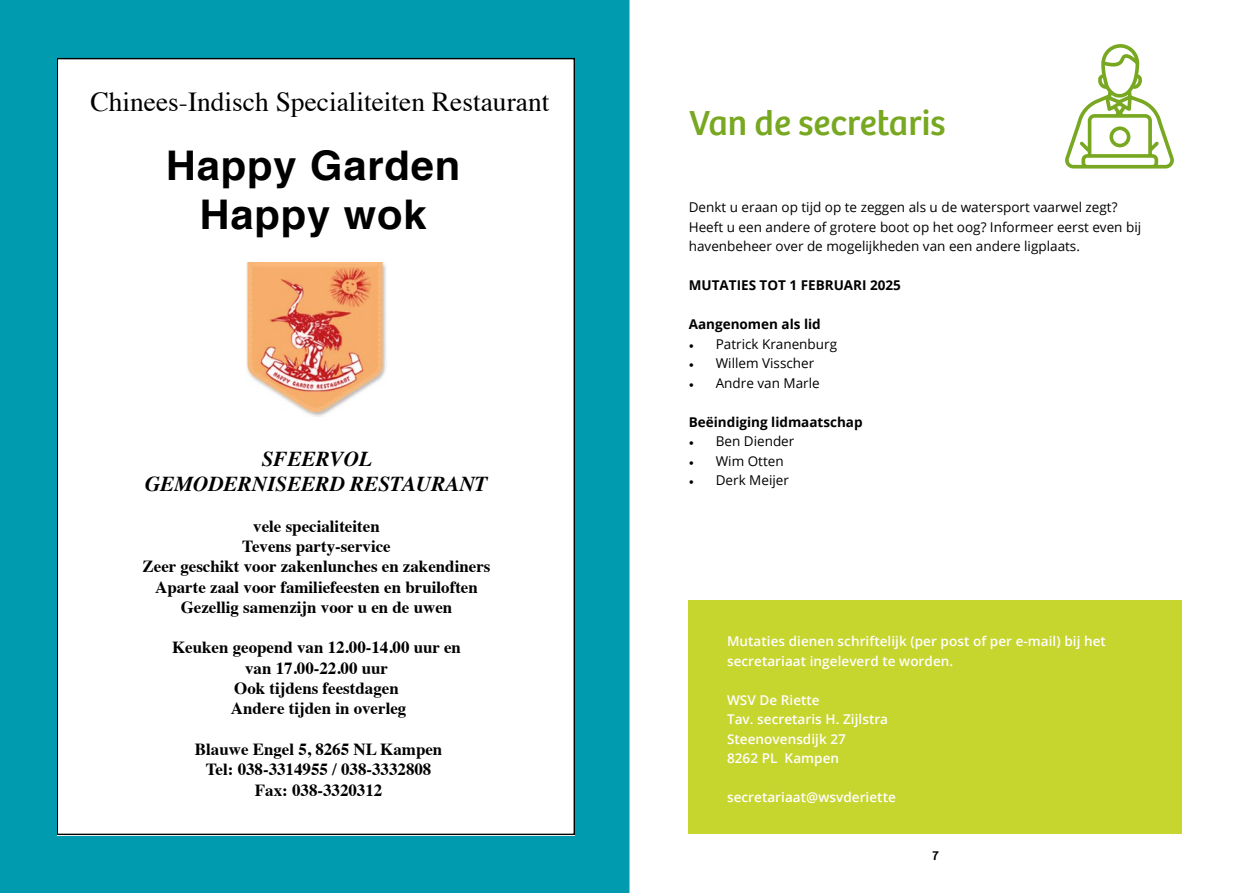
<style>
.page{position:relative;width:1259px;height:893px;background:#fff}
.page>*{position:absolute;margin:0;border:0;box-sizing:border-box;transform-origin:0 0}
.t1{font:700 40.95px/49.1px "Helvetica";letter-spacing:.02em;color:#000;text-align:center}
.t2{font:36px "Bree";color:#78a821}
.t3{font:27.45px "Times";color:#000}
.t4{font:italic 700 21.15px/25.3px "Times";color:#000;text-align:center}
.t5{font:700 16.95px/20.2px "Times";color:#000;text-align:center}
.t6{font:13.5px/19.5px "Open Sans";color:#000}
.t7{font:600 13.5px/19.5px "Open Sans";letter-spacing:.005em;color:#fff}
.t8{font:700 13.5px "Open Sans";color:#000}
.t9{font:13.5px "Bree";color:#000}
.s1{font-style:inherit}
.s2{font-family:"Minion Pro"}
</style>
<div class="page">
<div style="left:0;top:0;width:629px;height:893px;background:#009baf"></div>
<div style="left:57px;top:58px;width:518px;height:777px;background:#fff"></div>
<img style="left:247px;top:263px;width:139px;height:153px">
<svg style="left:1065px;top:44px;width:109px;height:125px"></svg>
<div style="left:689px;top:600px;width:493px;height:233px;background:#c7d52f"></div>
<div style="left:304px;top:842px;width:38px;height:51px;background:#009baf"></div>
<p class="t3" style="left:90px;top:76px;width:460px">Chinees-Indisch Specialiteiten Restaurant</p>
<p class="t1" style="left:166px;top:141px;width:296px">Happy Garden<br>Happy wok</p>
<p class="t4" style="left:145px;top:444px;width:344px">SFEERVOL<br>GEMODERNISEERD RESTAURANT</p>
<p class="t5" style="left:143px;top:514px;width:349px">vele specialiteiten<br>Tevens party-service<br>Zeer geschikt voor zakenlunches en zakendiners Aparte zaal voor familiefeesten en bruiloften Gezellig samenzijn voor u en de uwen</p>
<p class="t5" style="left:172px;top:636px;width:290px">Keuken geopend van 12.00-14.00 uur en van 17.00-22.00 uur<br>Ook tijdens feestdagen<br>Andere tijden in overleg</p>
<p class="t5" style="left:195px;top:737px;width:249px"><span class="s1">Blauwe Engel 5, 8265 NL</span> Kampen<br>Tel: 038-3314955 / 038-3332808<br>Fax: 038-3320312</p>
<p class="t2" style="left:689px;top:96px;width:258px">Van de secretaris</p>
<p class="t6" style="left:689px;top:197px;width:454px">Denkt u eraan op tijd op te zeggen als u de watersport vaarwel zegt?<br>Heeft u een andere of grotere boot op het oog? Informeer eerst even bij havenbeheer over de mogelijkheden van een andere ligplaats.</p>
<p class="t8" style="left:689px;top:276px;width:214px">MUTATIES TOT 1 FEBRUARI 2025</p>
<p class="t8" style="left:689px;top:315px;width:134px">Aangenomen als lid</p>
<p class="t6" style="left:689px;top:334px;width:150px"><span class="s2">•</span> Patrick Kranenburg</p>
<p class="t6" style="left:689px;top:353px;width:127px"><span class="s2">•</span> Willem Visscher</p>
<p class="t6" style="left:689px;top:373px;width:132px"><span class="s2">•</span> Andre van Marle</p>
<p class="t8" style="left:689px;top:412px;width:175px">Beëindiging lidmaatschap</p>
<p class="t6" style="left:689px;top:431px;width:107px"><span class="s2">•</span> Ben Diender</p>
<p class="t6" style="left:689px;top:451px;width:96px"><span class="s2">•</span> Wim Otten</p>
<p class="t6" style="left:689px;top:470px;width:102px"><span class="s2">•</span> Derk Meijer</p>
<p class="t7" style="left:727px;top:631px;width:380px">Mutaties dienen schriftelijk (per post of per e-mail) bij het secretariaat ingeleverd te worden.</p>
<p class="t7" style="left:727px;top:690px;width:94px">WSV De Riette</p>
<p class="t7" style="left:727px;top:709px;width:163px">Tav. secretaris H. Zijlstra</p>
<p class="t7" style="left:727px;top:729px;width:120px">Steenovensdijk 27</p>
<p class="t7" style="left:727px;top:748px;width:114px">8262 PL Kampen</p>
<p class="t7" style="left:727px;top:787px;width:170px">secretariaat@wsvderiette</p>
<p class="t9" style="left:932px;top:845px;width:8px">7</p>
</div>
